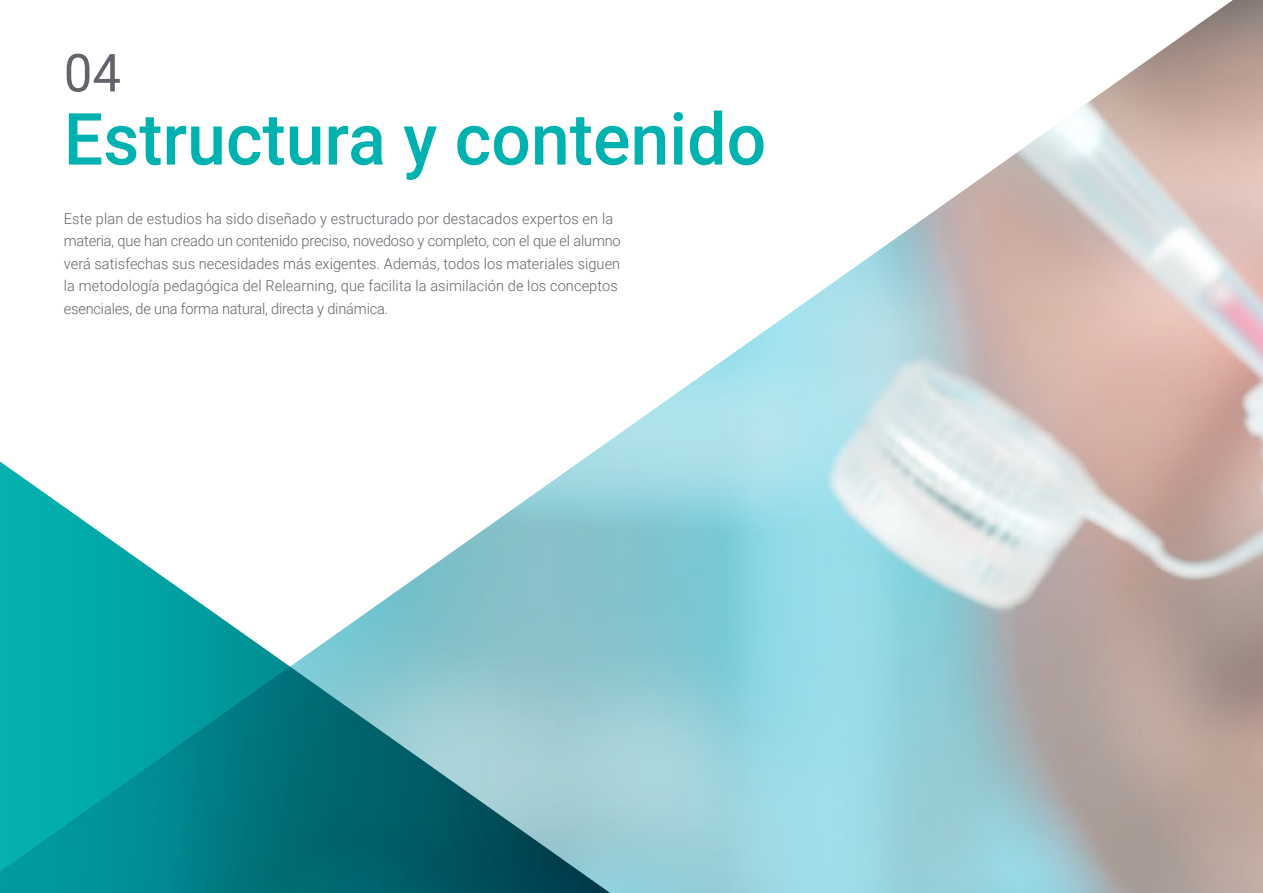
<style>
.page{position:relative;width:1263px;height:893px;background:#fff}
.page>*{position:absolute;margin:0;border:0;box-sizing:border-box;transform-origin:0 0}
.t1{font:500 72px "Roboto";color:#00b2af}
.t2{font:52.5px "Roboto";color:#61646a}
.t3{font:300 15px/22.5px "Roboto";letter-spacing:.005em;color:#61646a}
</style>
<div class="page">
<svg style="left:0;top:446px;width:640px;height:447px"></svg>
<h2 class="t2" style="left:64px;top:36px;width:59px">04</h2>
<h1 class="t1" style="left:64px;top:89px;width:704px">Estructura y contenido</h1>
<p class="t3" style="left:64px;top:207px;width:558px">Este plan de estudios ha sido diseñado y estructurado por destacados expertos en la materia, que han creado un contenido preciso, novedoso y completo, con el que el alumno verá satisfechas sus necesidades más exigentes. Además, todos los materiales siguen la metodología pedagógica del Relearning, que facilita la asimilación de los conceptos esenciales, de una forma natural, directa y dinámica.</p>
</div>
